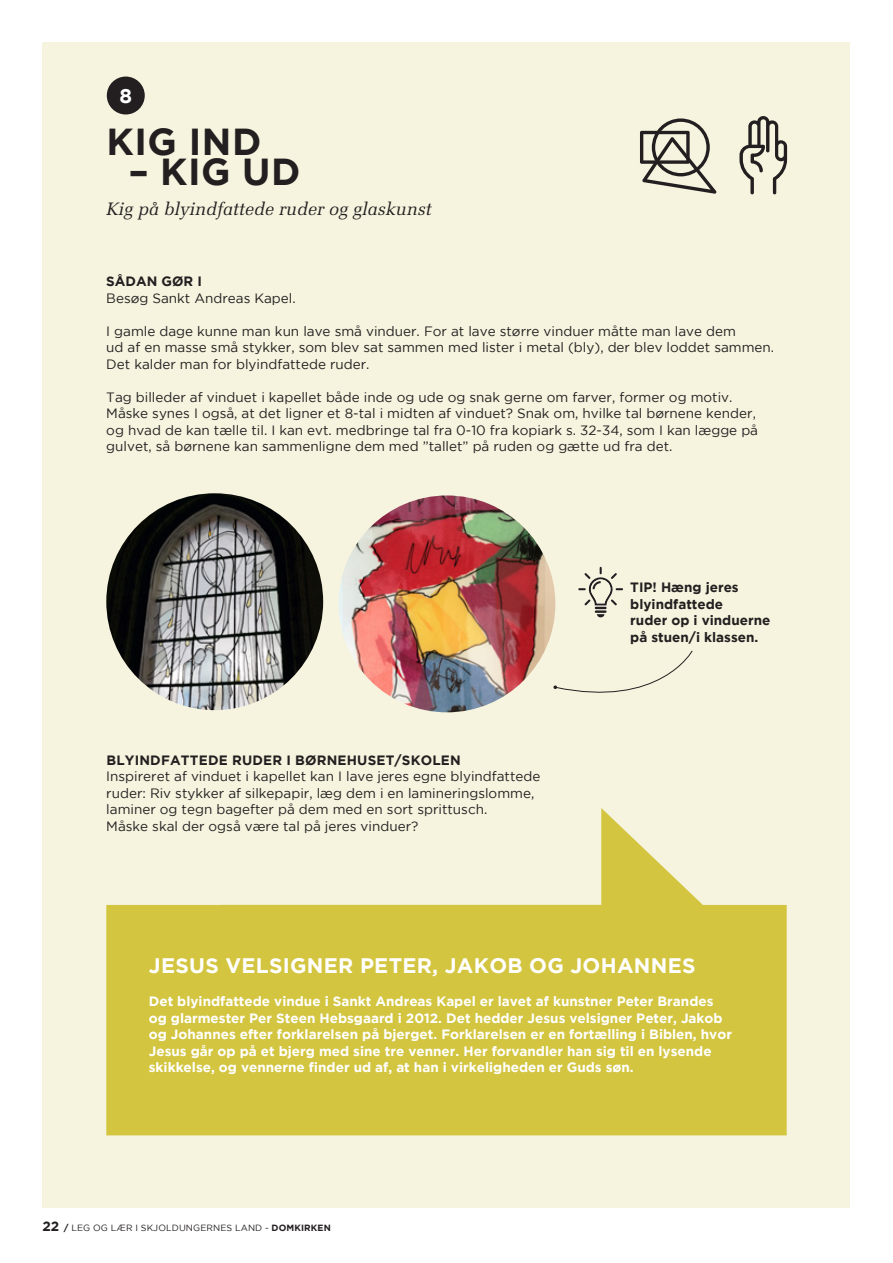
<style>
.page{position:relative;width:893px;height:1263px;background:#fff}
.page>*{position:absolute;margin:0;border:0;box-sizing:border-box;transform-origin:0 0}
.t1{font:700 37.5px "Gotham";letter-spacing:.015em;color:#231f20}
.t2{font:700 21px "Gotham";letter-spacing:.015em;color:#fff}
.t3{font:700 20.1px "Gotham";color:#fff}
.t4{font:italic 18px "Melior LT Std";color:#231f20}
.t5{font:13.5px/16.5px "Gotham";color:#231f20}
.t6{font:700 13.5px/16.5px "Gotham";color:#fff}
.t7{font:700 13.5px "Gotham";color:#231f20}
.t8{font:9px "Gotham";letter-spacing:.015em;color:#231f20}
.s1{font-weight:700;font-size:13.5px}
.s2{font-weight:700}
</style>
<div class="page">
<div style="left:43px;top:43px;width:807px;height:1165px;background:#f6f4df"></div>
<svg style="left:106px;top:808px;width:681px;height:327px;fill:#d3c540"></svg>
<img style="left:338px;top:495px;width:217px;height:217px;border-radius:108px">
<img style="left:106px;top:493px;width:217px;height:217px;border-radius:108px">
<svg style="left:640px;top:118px;width:76px;height:76px"></svg>
<svg style="left:739px;top:116px;width:48px;height:78px"></svg>
<svg style="left:578px;top:567px;width:45px;height:51px"></svg>
<svg style="left:553px;top:650px;width:140px;height:43px"></svg>
<div style="left:107px;top:77px;width:38px;height:37px;background:#231f20;border-radius:50%"></div>
<p class="t3" style="left:119px;top:84px;width:14px">8</p>
<p class="t1" style="left:107px;top:120px;width:156px">KIG IND</p>
<p class="t1" style="left:129px;top:150px;width:173px">– KIG UD</p>
<p class="t4" style="left:106px;top:198px;width:327px">Kig på blyindfattede ruder og glaskunst</p>
<p class="t7" style="left:106px;top:274px;width:97px">SÅDAN GØR I</p>
<p class="t5" style="left:106px;top:290px;width:191px">Besøg Sankt Andreas Kapel.</p>
<p class="t5" style="left:106px;top:323px;width:631px">I gamle dage kunne man kun lave små vinduer. For at lave større vinduer måtte man lave dem</p>
<p class="t5" style="left:106px;top:339px;width:669px">ud af en masse små stykker, som blev sat sammen med lister i metal (bly), der blev loddet sammen.</p>
<p class="t5" style="left:106px;top:356px;width:265px">Det kalder man for blyindfattede ruder.</p>
<p class="t5" style="left:106px;top:389px;width:628px">Tag billeder af vinduet i kapellet både inde og ude og snak gerne om farver, former og motiv.</p>
<p class="t5" style="left:106px;top:405px;width:651px">Måske synes I også, at det ligner et 8-tal i midten af vinduet? Snak om, hvilke tal børnene kender,</p>
<p class="t5" style="left:106px;top:422px;width:653px">og hvad de kan tælle til. I kan evt. medbringe tal fra 0-10 fra kopiark s. 32-34, som I kan lægge på gulvet, så børnene kan sammenligne dem med ”tallet” på ruden og gætte ud fra det.</p>
<p class="t7" style="left:106px;top:752px;width:356px">BLYINDFATTEDE RUDER I BØRNEHUSET/SKOLEN</p>
<p class="t5" style="left:106px;top:768px;width:436px">Inspireret af vinduet i kapellet kan I lave jeres egne blyindfattede</p>
<p class="t5" style="left:106px;top:785px;width:430px">ruder: Riv stykker af silkepapir, læg dem i en lamineringslomme,</p>
<p class="t5" style="left:106px;top:801px;width:383px">laminer og tegn bagefter på dem med en sort sprittusch.</p>
<p class="t5" style="left:106px;top:818px;width:314px">Måske skal der også være tal på jeres vinduer?</p>
<p class="t7" style="left:630px;top:580px;width:110px">TIP! Hæng jeres</p>
<p class="t7" style="left:630px;top:596px;width:94px">blyindfattede</p>
<p class="t7" style="left:630px;top:613px;width:142px">ruder op i vinduerne</p>
<p class="t7" style="left:630px;top:629px;width:130px">på stuen/i klassen.</p>
<p class="t2" style="left:149px;top:954px;width:548px">JESUS VELSIGNER PETER, JAKOB OG JOHANNES</p>
<p class="t6" style="left:149px;top:993px;width:566px">Det blyindfattede vindue i Sankt Andreas Kapel er lavet af kunstner Peter Brandes</p>
<p class="t6" style="left:149px;top:1009px;width:585px">og glarmester Per Steen Hebsgaard i 2012. Det hedder Jesus velsigner Peter, Jakob og Johannes efter forklarelsen på bjerget. Forklarelsen er en fortælling i Biblen, hvor Jesus går op på et bjerg med sine tre venner. Her forvandler han sig til en lysende skikkelse, og vennerne finder ud af, at han i virkeligheden er Guds søn.</p>
<p class="t8" style="left:43px;top:1223px;width:290px"><span class="s1">22</span> <span class="s2">/</span> LEG OG LÆR I SKJOLDUNGERNES LAND - <span class="s2">DOMKIRKEN</span></p>
</div>
